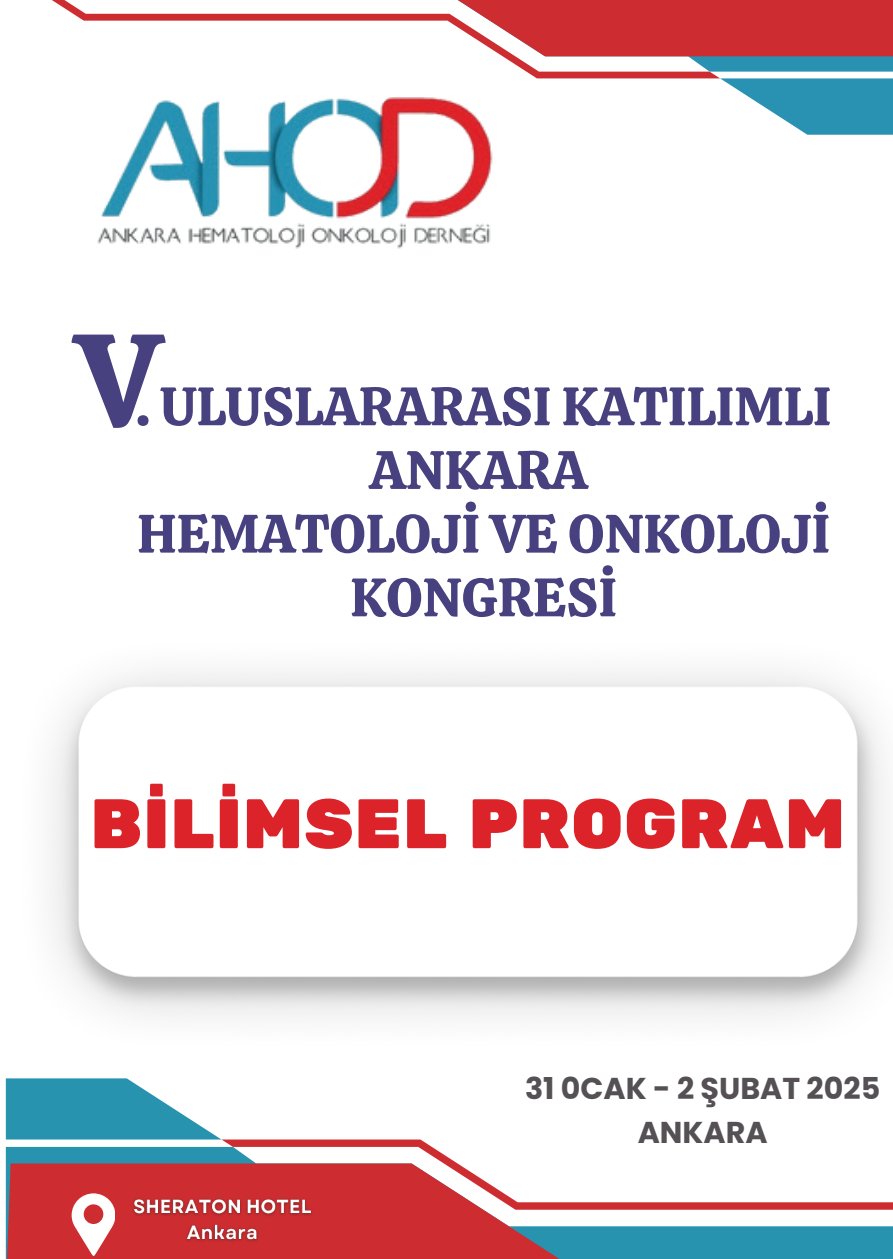
<style>
.page{position:relative;width:893px;height:1259px;background:#fff}
.page>*{position:absolute;margin:0;border:0;box-sizing:border-box;transform-origin:0 0}
.t1{font:132.3px "Calistoga";color:#474180}
.t2{font:69.9px "Rubik One";color:#dc232a}
.t3{font:54px/63.6px "Calistoga";color:#474180;text-align:center}
.t4{font:700 30px/44.4px "Poppins";color:#545054;text-align:center}
</style>
<div class="page">
<svg style="left:538px;top:78px;width:355px;height:56px"></svg>
<svg style="left:52px;top:0;width:841px;height:78px;fill:#cd2d30"></svg>
<svg style="left:6px;top:1078px;width:215px;height:61px;fill:#2793af"></svg>
<svg style="left:6px;top:1139px;width:887px;height:120px"></svg>
<svg style="left:72px;top:1193px;width:42px;height:63px"></svg>
<img style="left:52px;top:48px;width:486px;height:201px">
<img style="left:51px;top:672px;width:834px;height:345px">
<img style="left:127px;top:1191px;width:191px;height:56px">
<h1 class="t1" style="left:77px;top:265px;width:85px">V</h1>
<p class="t3" style="left:136px;top:371px;width:697px">. ULUSLARARASI KATILIMLI<br>ANKARA<br>HEMATOLOJİ VE ONKOLOJİ<br>KONGRESİ</p>
<p class="t2" style="left:90px;top:783px;width:757px">BİLİMSEL PROGRAM</p>
<p class="t4" style="left:525px;top:1066px;width:357px">31 0CAK - 2 ŞUBAT 2025<br>ANKARA</p>
</div>
